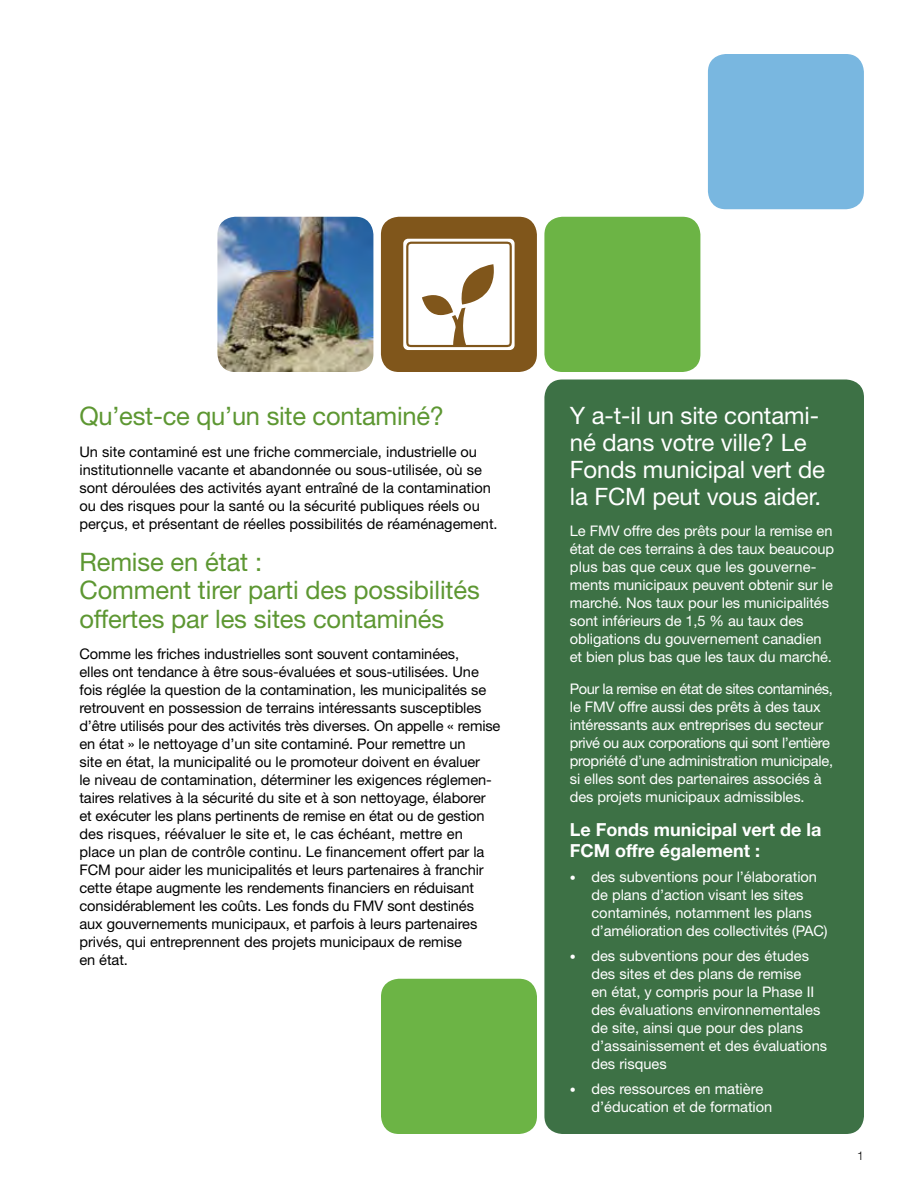
<style>
.page{position:relative;width:918px;height:1188px;background:#fff}
.page>*{position:absolute;margin:0;border:0;box-sizing:border-box;transform-origin:0 0}
.t1{font:25.5px/28.5px "Helvetica Neue";letter-spacing:-.005em;color:#5d9732}
.t2{font:24px/27px "Helvetica Neue";letter-spacing:-.005em;color:#fff}
.t3{font:700 18px/21px "Helvetica Neue";color:#fff}
.t4{font:14.7px/18px "Helvetica Neue";letter-spacing:-.005em;color:#000}
.t5{font:14.7px/18px "Helvetica Neue";letter-spacing:-.005em;color:#fff}
.t6{font:300 12px "Helvetica Neue";color:#000}
.s1{font-size:12px}
</style>
<div class="page">
<div style="left:381px;top:217px;width:156px;height:155px;background:#80561b;border-radius:18px"></div>
<svg style="left:403px;top:239px;width:112px;height:111px"></svg>
<div style="left:544px;top:217px;width:156px;height:155px;background:#6cb445;border-radius:18px"></div>
<div style="left:381px;top:979px;width:156px;height:155px;background:#6cb445;border-radius:18px"></div>
<div style="left:544px;top:380px;width:320px;height:754px;background:#3d7145;border-radius:18px"></div>
<div style="left:708px;top:54px;width:156px;height:155px;background:#79b7e0;border-radius:18px"></div>
<img style="left:217px;top:217px;width:156px;height:155px">
<h1 class="t1" style="left:79px;top:401px;width:366px">Qu’est-ce qu’un site contaminé?</h1>
<p class="t4" style="left:79px;top:442px;width:420px">Un site contaminé est une friche commerciale, industrielle ou institutionnelle vacante et abandonnée ou sous-utilisée, où se sont déroulées des activités ayant entraîné de la contamination ou des risques pour la santé ou la sécurité publiques réels ou perçus, et présentant de réelles possibilités de réaménagement.</p>
<h1 class="t1" style="left:79px;top:547px;width:402px">Remise en état :<br>Comment tirer parti des possibilités offertes par les sites contaminés</h1>
<p class="t4" style="left:79px;top:645px;width:423px">Comme les friches industrielles sont souvent contaminées,<br>elles ont tendance à être sous-évaluées et sous-utilisées. Une fois réglée la question de la contamination, les municipalités se retrouvent en possession de terrains intéressants susceptibles d’être utilisés pour des activités très diverses. On appelle « remise en état » le nettoyage d’un site contaminé. Pour remettre un<br>site en état, la municipalité ou le promoteur doivent en évaluer<br>le niveau de contamination, déterminer les exigences réglemen&shy;taires relatives à la sécurité du site et à son nettoyage, élaborer et exécuter les plans pertinents de remise en état ou de gestion des risques, réévaluer le site et, le cas échéant, mettre en place un plan de contrôle continu. Le financement offert par la FCM pour aider les municipalités et leurs partenaires à franchir cette étape augmente les rendements financiers en réduisant considérablement les coûts. Les fonds du FMV sont destinés aux gouvernements municipaux, et parfois à leurs partenaires privés, qui entreprennent des projets municipaux de remise<br>en état.</p>
<h2 class="t2" style="left:570px;top:401px;width:257px">Y a-t-il un site contami&shy;né dans votre ville? Le<br>Fonds municipal vert de la FCM peut vous aider.</h2>
<p class="t5" style="left:570px;top:522px;width:266px">Le FMV offre des prêts pour la remise en état de ces terrains à des taux beaucoup plus bas que ceux que les gouverne&shy;ments municipaux peuvent obtenir sur le marché. Nos taux pour les municipalités sont inférieurs de 1,5 % au taux des obligations du gouvernement canadien et bien plus bas que les taux du marché.</p>
<p class="t5" style="left:570px;top:679px;width:265px">Pour la remise en état de sites contaminés, le FMV offre aussi des prêts à des taux intéressants aux entreprises du secteur privé ou aux corporations qui sont l’entière propriété d’une administration municipale, si elles sont des partenaires associés à des projets municipaux admissibles.</p>
<p class="t3" style="left:570px;top:819px;width:253px">Le Fonds municipal vert de la<br>FCM offre également :</p>
<p class="t5" style="left:591px;top:868px;width:238px;text-indent:-22px"><span class="s1">•</span> des subventions pour l’élaboration de plans d’action visant les sites contaminés, notamment les plans d’amélioration des collectivités (PAC)</p>
<p class="t5" style="left:591px;top:946px;width:237px;text-indent:-22px"><span class="s1">•</span> des subventions pour des études des sites et des plans de remise<br>en état, y compris pour la Phase II des évaluations environnementales de site, ainsi que pour des plans d’assainissement et des évaluations des risques</p>
<p class="t5" style="left:591px;top:1079px;width:182px;text-indent:-22px"><span class="s1">•</span> des ressources en matière d’éducation et de formation</p>
<p class="t6" style="left:857px;top:1148px;width:8px">1</p>
</div>
